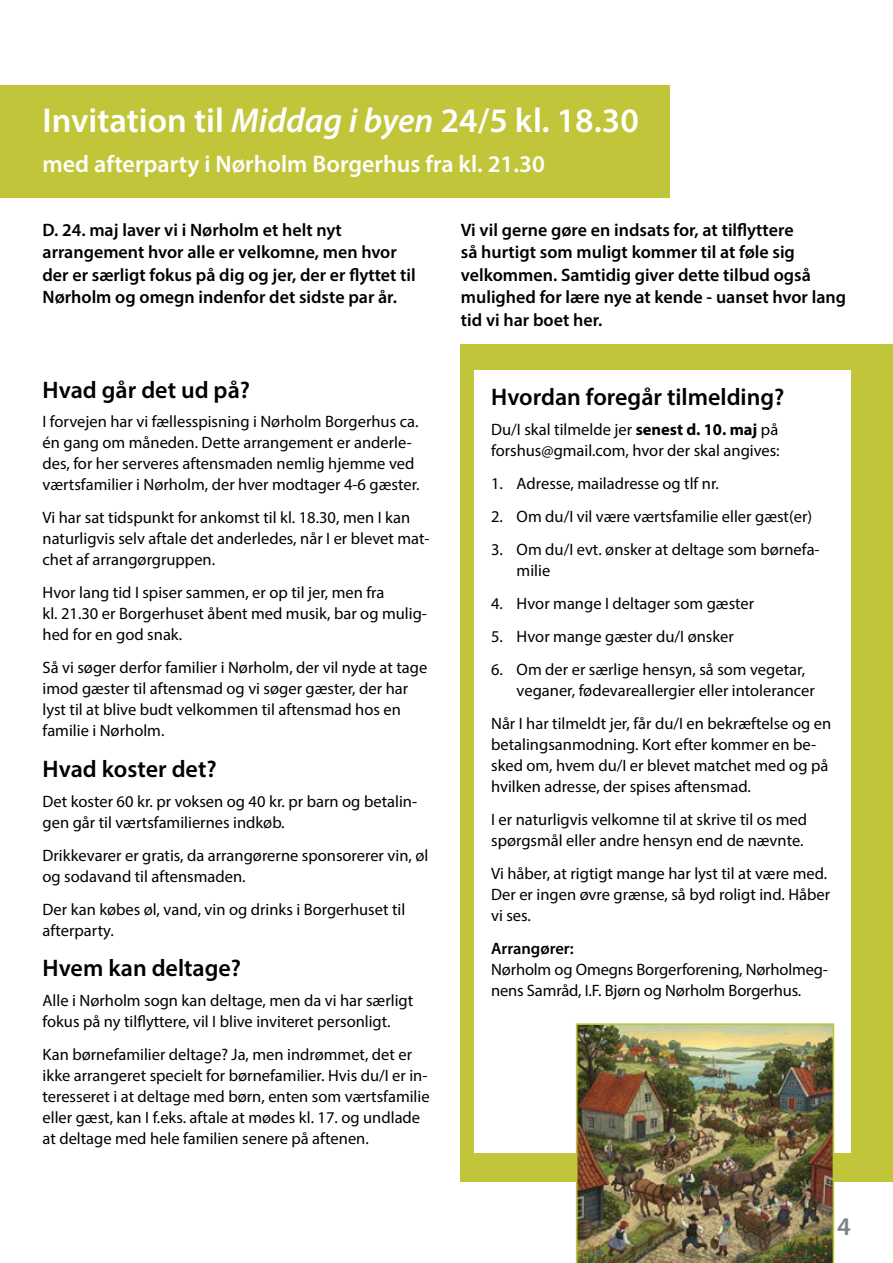
<style>
.page{position:relative;width:893px;height:1263px;background:#fff}
.page>*{position:absolute;margin:0;border:0;box-sizing:border-box;transform-origin:0 0}
.t1{font:600 34.5px "Myriad Pro";color:#fff}
.t2{font:600 25.5px "Myriad Pro";color:#808285}
.t3{font:600 24px "Myriad Pro";color:#000}
.t4{font:600 24px "Myriad Pro";color:#fff}
.t5{font:600 18px/22.5px "Myriad Pro";color:#000}
.t6{font:16.5px/21px "Myriad Pro";color:#000}
.t7{font:600 16.5px "Myriad Pro";color:#000}
.s1{font-style:italic}
.s2{font-weight:700}
</style>
<div class="page">
<div style="left:461px;top:208px;width:432px;height:974px;background:#c1c539"></div>
<div style="left:0;top:198px;width:892px;height:146px;background:#fff"></div>
<div style="left:0;top:85px;width:670px;height:113px;background:#c1c539"></div>
<div style="left:474px;top:370px;width:376px;height:783px;background:#fff"></div>
<img style="left:576px;top:1023px;width:258px;height:240px">
<h1 class="t1" style="left:43px;top:99px;width:598px">Invitation til <span class="s1">Middag i byen</span> 24/5 kl. 18.30</h1>
<h3 class="t4" style="left:43px;top:149px;width:504px">med afterparty i Nørholm Borgerhus fra kl. 21.30</h3>
<p class="t5" style="left:43px;top:218px;width:375px">D. 24. maj laver vi i Nørholm et helt nyt arrangement hvor alle er velkomne, men hvor der er særligt fokus på dig og jer, der er flyttet til Nørholm og omegn indenfor det sidste par år.</p>
<p class="t5" style="left:461px;top:218px;width:387px">Vi vil gerne gøre en indsats for, at tilflyttere<br>så hurtigt som muligt kommer til at føle sig velkommen. Samtidig giver dette tilbud også mulighed for lære nye at kende - uanset hvor lang tid vi har boet her.</p>
<h3 class="t3" style="left:43px;top:374px;width:209px">Hvad går det ud på?</h3>
<p class="t6" style="left:43px;top:411px;width:379px">I forvejen har vi fællesspisning i Nørholm Borgerhus ca. én gang om måneden. Dette arrangement er anderle&shy;des, for her serveres aftensmaden nemlig hjemme ved værtsfamilier i Nørholm, der hver modtager 4-6 gæster.</p>
<p class="t6" style="left:43px;top:507px;width:388px">Vi har sat tidspunkt for ankomst til kl. 18.30, men I kan naturligvis selv aftale det anderledes, når I er blevet mat&shy;chet af arrangørgruppen.</p>
<p class="t6" style="left:43px;top:582px;width:386px">Hvor lang tid I spiser sammen, er op til jer, men fra<br>kl. 21.30 er Borgerhuset åbent med musik, bar og mulig&shy;hed for en god snak.</p>
<p class="t6" style="left:43px;top:657px;width:386px">Så vi søger derfor familier i Nørholm, der vil nyde at tage imod gæster til aftensmad og vi søger gæster, der har lyst til at blive budt velkommen til aftensmad hos en familie i Nørholm.</p>
<h3 class="t3" style="left:43px;top:754px;width:176px">Hvad koster det?</h3>
<p class="t6" style="left:43px;top:790px;width:376px">Det koster 60 kr. pr voksen og 40 kr. pr barn og betalin&shy;gen går til værtsfamiliernes indkøb.</p>
<p class="t6" style="left:43px;top:844px;width:387px">Drikkevarer er gratis, da arrangørerne sponsorerer vin, øl og sodavand til aftensmaden.</p>
<p class="t6" style="left:43px;top:898px;width:364px">Der kan købes øl, vand, vin og drinks i Borgerhuset til afterparty.</p>
<h3 class="t3" style="left:43px;top:953px;width:200px">Hvem kan deltage?</h3>
<p class="t6" style="left:43px;top:989px;width:372px">Alle i Nørholm sogn kan deltage, men da vi har særligt fokus på ny tilflyttere, vil I blive inviteret personligt.</p>
<p class="t6" style="left:43px;top:1043px;width:389px">Kan børnefamilier deltage? Ja, men indrømmet, det er ikke arrangeret specielt for børnefamilier. Hvis du/I er in&shy;teresseret i at deltage med børn, enten som værtsfamilie eller gæst, kan I f.eks. aftale at mødes kl. 17. og undlade at deltage med hele familien senere på aftenen.</p>
<h3 class="t3" style="left:491px;top:382px;width:295px">Hvordan foregår tilmelding?</h3>
<p class="t6" style="left:491px;top:419px;width:290px">Du/I skal tilmelde jer <span class="s2">senest d. 10. maj</span> på forshus@gmail.com, hvor der skal angives:</p>
<p class="t6" style="left:491px;top:473px;width:229px">1. Adresse, mailadresse og tlf nr.</p>
<p class="t6" style="left:491px;top:506px;width:322px">2. Om du/I vil være værtsfamilie eller gæst(er)</p>
<p class="t6" style="left:517px;top:539px;width:305px;text-indent:-25px">3. Om du/I evt. ønsker at deltage som børnefa&shy;milie</p>
<p class="t6" style="left:491px;top:593px;width:265px">4. Hvor mange I deltager som gæster</p>
<p class="t6" style="left:491px;top:626px;width:244px">5. Hvor mange gæster du/I ønsker</p>
<p class="t6" style="left:517px;top:659px;width:300px;text-indent:-25px">6. Om der er særlige hensyn, så som vegetar, veganer, fødevareallergier eller intolerancer</p>
<p class="t6" style="left:491px;top:713px;width:342px">Når I har tilmeldt jer, får du/I en bekræftelse og en betalingsanmodning. Kort efter kommer en be&shy;sked om, hvem du/I er blevet matchet med og på hvilken adresse, der spises aftensmad.</p>
<p class="t6" style="left:491px;top:809px;width:317px">I er naturligvis velkomne til at skrive til os med spørgsmål eller andre hensyn end de nævnte.</p>
<p class="t6" style="left:491px;top:863px;width:341px">Vi håber, at rigtigt mange har lyst til at være med.<br>Der er ingen øvre grænse, så byd roligt ind. Håber vi ses.</p>
<p class="t7" style="left:491px;top:938px;width:84px">Arrangører:</p>
<p class="t6" style="left:491px;top:959px;width:338px">Nørholm og Omegns Borgerforening, Nørholmeg&shy;nens Samråd, I.F. Bjørn og Nørholm Borgerhus.</p>
<h2 class="t2" style="left:837px;top:1210px;width:15px">4</h2>
</div>
